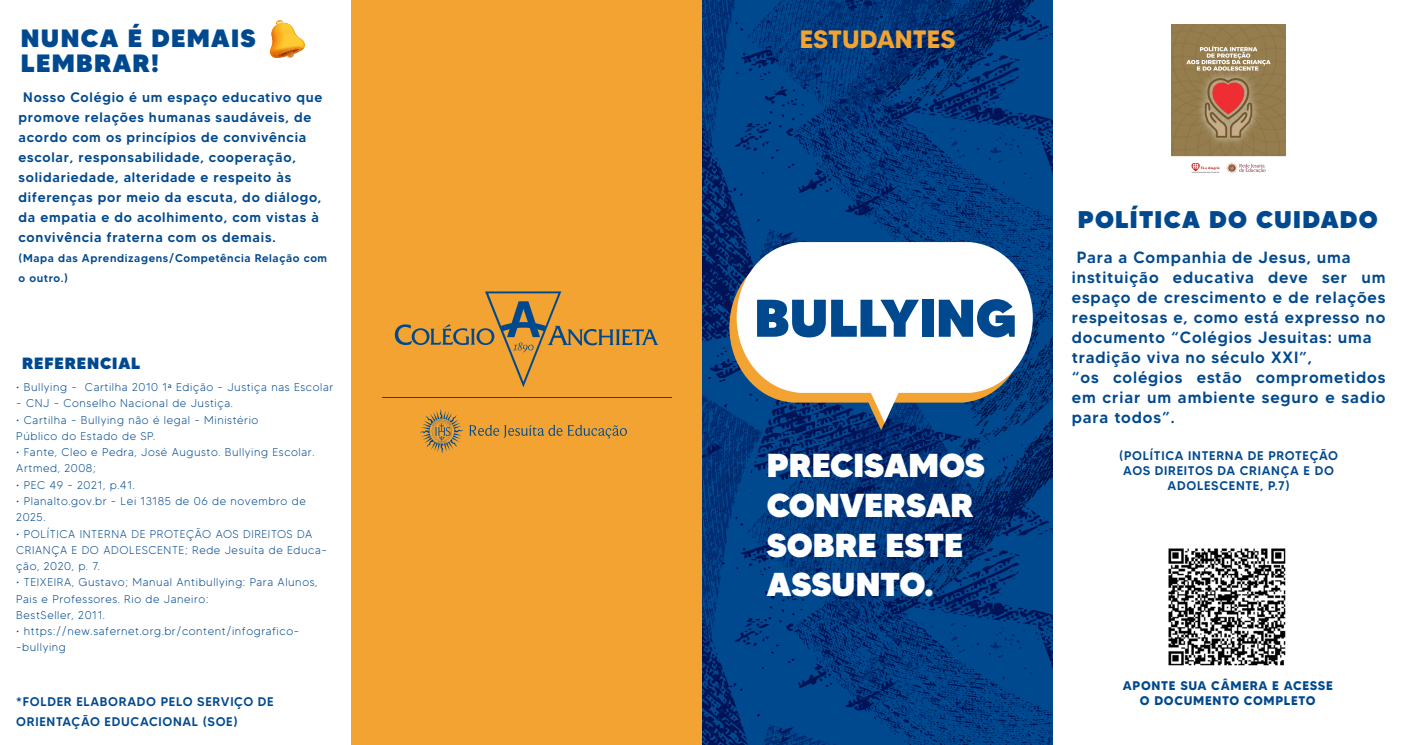
<style>
.page{position:relative;width:1404px;height:745px;background:#fff}
.page>*{position:absolute;margin:0;border:0;box-sizing:border-box;transform-origin:0 0}
.t1{font:900 52.88px "MADETOMMY";color:#01498f}
.t2{font:900 33.12px/39.6px "MADETOMMY";color:#fff}
.t3{font:900 25px/25px "MADETOMMY";letter-spacing:.055em;color:#01498f}
.t4{font:700 25px "MADETOMMY";color:#f3a331}
.t5{font:900 24.12px "MADETOMMY";letter-spacing:.055em;color:#01498f}
.t6{font:500 16.25px/20px "MADETOMMY";letter-spacing:.055em;color:#01498f}
.t7{font:900 16.25px "MADETOMMY";letter-spacing:.055em;color:#01498f}
.t8{font:500 13.75px/20px "MADETOMMY";letter-spacing:.055em;color:#01498f}
.t9{font:500 12.5px/15px "MADETOMMY";letter-spacing:.055em;color:#01498f;text-align:center}
.t10{font:700 12.5px/15px "MADETOMMY";letter-spacing:.055em;color:#01498f;text-align:center}
.t11{font:300 11.25px/16.2px "MADETOMMY";letter-spacing:.055em;color:#01498f}
.t12{font:500 11.25px/20px "MADETOMMY";letter-spacing:.055em;color:#01498f}
.s1{font-family:"Myriad Pro";font-weight:400}
</style>
<div class="page">
<div style="left:351px;top:0;width:351px;height:744px;background:#f3a331"></div>
<svg style="left:395px;top:291px;width:263px;height:96px"></svg>
<svg style="left:469px;top:424px;width:158px;height:14px"></svg>
<svg style="left:420px;top:409px;width:43px;height:44px"></svg>
<hr style="left:382px;top:397px;width:289px;height:1px;background:#01498f">
<img style="left:1171px;top:25px;width:114px;height:149px">
<svg style="left:270px;top:20px;width:35px;height:38px"></svg>
<svg style="left:702px;top:0;width:350px;height:744px;background:#003a7f"></svg>
<svg style="left:729px;top:252px;width:296px;height:178px;background:#174073"></svg>
<svg style="left:736px;top:242px;width:296px;height:181px"></svg>
<img style="left:1168px;top:548px;width:118px;height:118px">
<h3 class="t3" style="left:21px;top:26px;width:236px">NUNCA É DEMAIS<br>LEMBRAR!</h3>
<p class="t8" style="left:19px;top:87px;width:305px;text-indent:5px">Nosso Colégio é um espaço educativo que promove relações humanas saudáveis, de acordo com os princípios de convivência escolar, responsabilidade, cooperação, solidariedade, alteridade e respeito às diferenças por meio da escuta, do diálogo, da empatia e do acolhimento, com vistas à convivência fraterna com os demais.</p>
<p class="t12" style="left:19px;top:248px;width:310px">(Mapa das Aprendizagens/Competência Relação com o outro.)</p>
<h3 class="t7" style="left:22px;top:353px;width:120px">REFERENCIAL</h3>
<p class="t11" style="left:16px;top:379px;width:318px">• Bullying - Cartilha 2010 1<span class="s1">ª</span> Edição - Justiça nas Escolar</p>
<p class="t11" style="left:16px;top:395px;width:218px">- CNJ - Conselho Nacional de Justiça.</p>
<p class="t11" style="left:16px;top:411px;width:243px">• Cartilha - Bullying não é legal - Ministério<br>Público do Estado de SP.</p>
<p class="t11" style="left:16px;top:443px;width:299px">• Fante, Cleo e Pedra, José Augusto. Bullying Escolar.<br>Artmed, 2008;</p>
<p class="t11" style="left:16px;top:476px;width:120px">• PEC 49 - 2021, p.41.</p>
<p class="t11" style="left:16px;top:492px;width:291px">• Planalto.gov.br - Lei 13185 de 06 de novembro de<br>2025.</p>
<p class="t11" style="left:16px;top:525px;width:312px">• POLÍTICA INTERNA DE PROTEÇÃO AOS DIREITOS DA<br>CRIANÇA E DO ADOLESCENTE; Rede Jesuíta de Educa&shy;ção, 2020, p. 7.</p>
<p class="t11" style="left:16px;top:573px;width:303px">• TEIXEIRA, Gustavo; Manual Antibullying: Para Alunos,<br>Pais e Professores. Rio de Janeiro:<br>BestSeller, 2011.</p>
<p class="t11" style="left:16px;top:622px;width:284px">• https://new.safernet.org.br/content/infografico--bullying</p>
<p class="t9" style="left:16px;top:690px;width:259px;line-height:20px;text-align:left">*FOLDER ELABORADO PELO SERVIÇO DE<br>ORIENTAÇÃO EDUCACIONAL (SOE)</p>
<h3 class="t4" style="left:799px;top:24px;width:157px">ESTUDANTES</h3>
<h1 class="t1" style="left:754px;top:284px;width:264px">BULLYING</h1>
<h2 class="t2" style="left:766px;top:445px;width:219px">PRECISAMOS<br>CONVERSAR<br>SOBRE ESTE<br>ASSUNTO.</h2>
<h3 class="t5" style="left:1077px;top:204px;width:302px">POLÍTICA DO CUIDADO</h3>
<p class="t6" style="left:1071px;top:247px;width:315px;text-indent:5px">Para a Companhia de Jesus, uma instituição educativa deve ser um espaço de crescimento e de relações respeitosas e, como está expresso no documento “Colégios Jesuitas: uma tradição viva no século XXI”,<br>“os colégios estão comprometidos em criar um ambiente seguro e sadio para todos”.</p>
<p class="t9" style="left:1118px;top:448px;width:220px">(POLÍTICA INTERNA DE PROTEÇÃO<br>AOS DIREITOS DA CRIANÇA E DO<br>ADOLESCENTE, P.7)</p>
<p class="t10" style="left:1122px;top:677px;width:211px">APONTE SUA CÂMERA E ACESSE<br>O DOCUMENTO COMPLETO</p>
</div>
